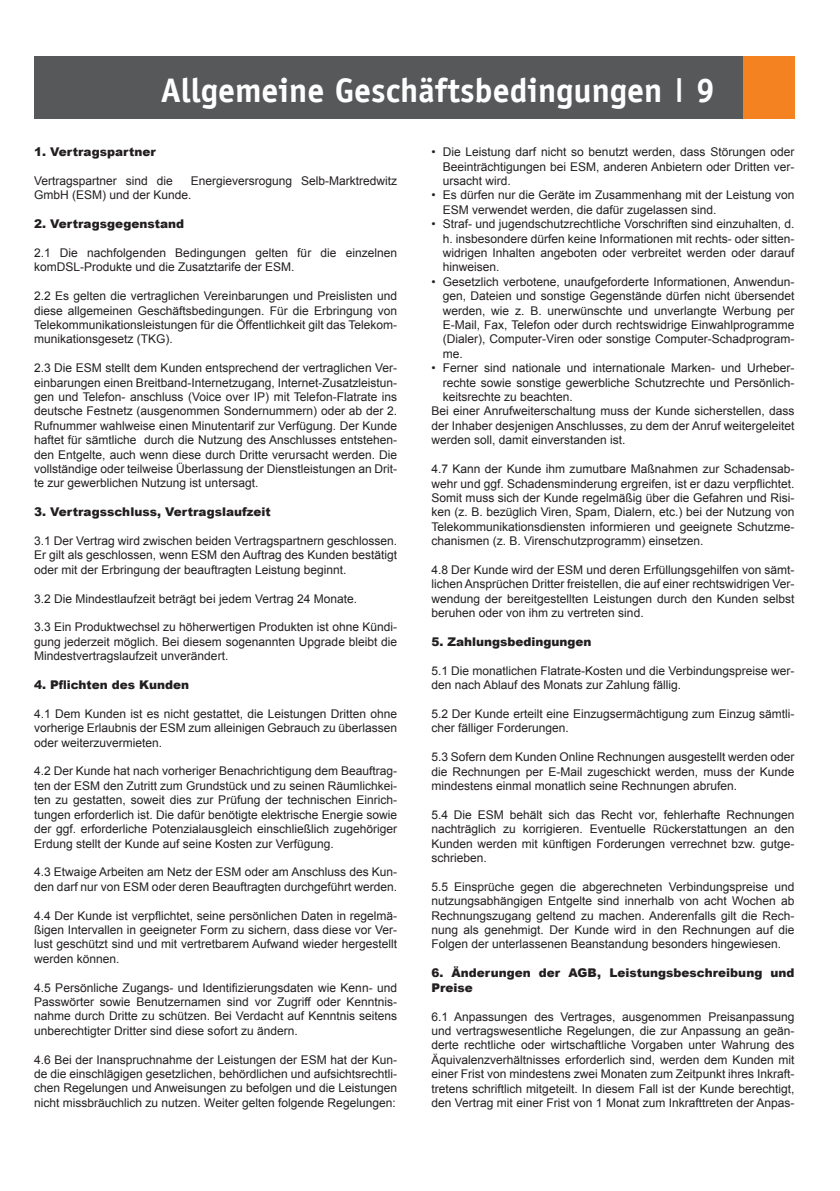
<style>
.page{position:relative;width:840px;height:1191px;background:#fff}
.page>*{position:absolute;margin:0;border:0;box-sizing:border-box;transform-origin:0 0}
.t1{font:700 34px "Officina Sans";color:#fff}
.t2{font:12px/14.4px "Arial";color:#231f20;text-align:justify}
.t3{font:900 12px/14.4px "Arial";color:#231f20}
</style>
<div class="page">
<div style="left:34px;top:57px;width:760px;height:62px;background:#57585a"></div>
<div style="left:743px;top:57px;width:51px;height:62px;background:#f58220"></div>
<h1 class="t1" style="left:161px;top:69px;width:555px">Allgemeine Geschäftsbedingungen <sup>|</sup> 9</h1>
<p class="t3" style="left:34px;top:144px;width:123px">1. Vertragspartner</p>
<p class="t2" style="left:34px;top:174px;width:140px">Vertragspartner sind die</p>
<p class="t2" style="left:34px;top:174px;width:364px;text-indent:156px">Energieversrogung Selb-Marktredwitz<br>GmbH (ESM) und der Kunde.</p>
<p class="t3" style="left:34px;top:216px;width:152px">2. Vertragsgegenstand</p>
<p class="t2" style="left:34px;top:246px;width:364px">2.1 Die nachfolgenden Bedingungen gelten für die einzelnen komDSL-Produkte und die Zusatztarife der ESM.</p>
<p class="t2" style="left:34px;top:289px;width:364px">2.2 Es gelten die vertraglichen Vereinbarungen und Preislisten und diese allgemeinen Geschäftsbedingungen. Für die Erbringung von Telekommunikationsleistungen für die Öffentlichkeit gilt das Telekom&shy;munikationsgesetz (TKG).</p>
<p class="t2" style="left:34px;top:361px;width:364px">2.3 Die ESM stellt dem Kunden entsprechend der vertraglichen Ver&shy;einbarungen einen Breitband-Internetzugang, Internet-Zusatzleistun&shy;gen und Telefon- anschluss (Voice over IP) mit Telefon-Flatrate ins deutsche Festnetz (ausgenommen Sondernummern) oder ab der 2.<br>Rufnummer wahlweise einen Minutentarif zur Verfügung. Der Kunde haftet für sämtliche durch die Nutzung des Anschlusses entstehen&shy;den Entgelte, auch wenn diese durch Dritte verursacht werden. Die vollständige oder teilweise Überlassung der Dienstleistungen an Drit&shy;te zur gewerblichen Nutzung ist untersagt.</p>
<p class="t3" style="left:34px;top:504px;width:238px">3. Vertragsschluss, Vertragslaufzeit</p>
<p class="t2" style="left:34px;top:534px;width:364px">3.1 Der Vertrag wird zwischen beiden Vertragspartnern geschlossen.<br>Er gilt als geschlossen, wenn ESM den Auftrag des Kunden bestätigt oder mit der Erbringung der beauftragten Leistung beginnt.</p>
<p class="t2" style="left:34px;top:591px;width:324px">3.2 Die Mindestlaufzeit beträgt bei jedem Vertrag 24 Monate.</p>
<p class="t2" style="left:34px;top:620px;width:364px">3.3 Ein Produktwechsel zu höherwertigen Produkten ist ohne Kündi&shy;gung jederzeit möglich. Bei diesem sogenannten Upgrade bleibt die Mindestvertragslaufzeit unverändert.</p>
<p class="t3" style="left:34px;top:677px;width:156px">4. Pflichten des Kunden</p>
<p class="t2" style="left:34px;top:706px;width:364px">4.1 Dem Kunden ist es nicht gestattet, die Leistungen Dritten ohne vorherige Erlaubnis der ESM zum alleinigen Gebrauch zu überlassen oder weiterzuvermieten.</p>
<p class="t2" style="left:34px;top:764px;width:364px">4.2 Der Kunde hat nach vorheriger Benachrichtigung dem Beauftrag&shy;ten der ESM den Zutritt zum Grundstück und zu seinen Räumlichkei&shy;ten zu gestatten, soweit dies zur Prüfung der technischen Einrich&shy;tungen erforderlich ist. Die dafür benötigte elektrische Energie sowie der ggf. erforderliche Potenzialausgleich einschließlich zugehöriger Erdung stellt der Kunde auf seine Kosten zur Verfügung.</p>
<p class="t2" style="left:34px;top:865px;width:364px">4.3 Etwaige Arbeiten am Netz der ESM oder am Anschluss des Kun&shy;den darf nur von ESM oder deren Beauftragten durchgeführt werden.</p>
<p class="t2" style="left:34px;top:908px;width:364px">4.4 Der Kunde ist verpflichtet, seine persönlichen Daten in regelmä&shy;ßigen Intervallen in geeigneter Form zu sichern, dass diese vor Ver&shy;lust geschützt sind und mit vertretbarem Aufwand wieder hergestellt werden können.</p>
<p class="t2" style="left:34px;top:980px;width:364px">4.5 Persönliche Zugangs- und Identifizierungsdaten wie Kenn- und Passwörter sowie Benutzernamen sind vor Zugriff oder Kenntnis&shy;nahme durch Dritte zu schützen. Bei Verdacht auf Kenntnis seitens unberechtigter Dritter sind diese sofort zu ändern.</p>
<p class="t2" style="left:34px;top:1052px;width:364px">4.6 Bei der Inanspruchnahme der Leistungen der ESM hat der Kun&shy;de die einschlägigen gesetzlichen, behördlichen und aufsichtsrechtli&shy;chen Regelungen und Anweisungen zu befolgen und die Leistungen nicht missbräuchlich zu nutzen. Weiter gelten folgende Regelungen:</p>
<p class="t2" style="left:442px;top:145px;width:353px;text-indent:-11px">• Die Leistung darf nicht so benutzt werden, dass Störungen oder Beeinträchtigungen bei ESM, anderen Anbietern oder Dritten ver&shy;ursacht wird.</p>
<p class="t2" style="left:442px;top:188px;width:353px;text-indent:-11px">• Es dürfen nur die Geräte im Zusammenhang mit der Leistung von<br>ESM verwendet werden, die dafür zugelassen sind.</p>
<p class="t2" style="left:442px;top:217px;width:353px;text-indent:-11px">• Straf- und jugendschutzrechtliche Vorschriften sind einzuhalten, d. h. insbesondere dürfen keine Informationen mit rechts- oder sitten&shy;widrigen Inhalten angeboten oder verbreitet werden oder darauf hinweisen.</p>
<p class="t2" style="left:442px;top:274px;width:353px;text-indent:-11px">• Gesetzlich verbotene, unaufgeforderte Informationen, Anwendun&shy;gen, Dateien und sonstige Gegenstände dürfen nicht übersendet werden, wie z. B. unerwünschte und unverlangte Werbung per E-Mail, Fax, Telefon oder durch rechtswidrige Einwahlprogramme (Dialer), Computer-Viren oder sonstige Computer-Schadprogram&shy;me.</p>
<p class="t2" style="left:431px;top:361px;width:364px">• Ferner sind nationale und internationale Marken- und Urheber-</p>
<p class="t2" style="left:442px;top:375px;width:353px">rechte sowie sonstige gewerbliche Schutzrechte und Persönlich-</p>
<p class="t2" style="left:442px;top:390px;width:132px">keitsrechte zu beachten.</p>
<p class="t2" style="left:431px;top:404px;width:364px">Bei einer Anrufweiterschaltung muss der Kunde sicherstellen, dass</p>
<p class="t2" style="left:431px;top:418px;width:364px">der Inhaber desjenigen Anschlusses, zu dem der Anruf weitergeleitet</p>
<p class="t2" style="left:431px;top:433px;width:196px">werden soll, damit einverstanden ist.</p>
<p class="t2" style="left:431px;top:462px;width:364px">4.7 Kann der Kunde ihm zumutbare Maßnahmen zur Schadensab&shy;wehr und ggf. Schadensminderung ergreifen, ist er dazu verpflichtet.<br>Somit muss sich der Kunde regelmäßig über die Gefahren und Risi&shy;ken (z. B. bezüglich Viren, Spam, Dialern, etc.) bei der Nutzung von Telekommunikationsdiensten informieren und geeignete Schutzme&shy;chanismen (z. B. Virenschutzprogramm) einsetzen.</p>
<p class="t2" style="left:431px;top:562px;width:364px">4.8 Der Kunde wird der ESM und deren Erfüllungsgehilfen von sämt&shy;lichen Ansprüchen Dritter freistellen, die auf einer rechtswidrigen Ver&shy;wendung der bereitgestellten Leistungen durch den Kunden selbst beruhen oder von ihm zu vertreten sind.</p>
<p class="t3" style="left:431px;top:634px;width:162px">5. Zahlungsbedingungen</p>
<p class="t2" style="left:431px;top:663px;width:364px">5.1 Die monatlichen Flatrate-Kosten und die Verbindungspreise wer&shy;den nach Ablauf des Monats zur Zahlung fällig.</p>
<p class="t2" style="left:431px;top:706px;width:364px">5.2 Der Kunde erteilt eine Einzugsermächtigung zum Einzug sämtli&shy;cher fälliger Forderungen.</p>
<p class="t2" style="left:431px;top:750px;width:364px">5.3 Sofern dem Kunden Online Rechnungen ausgestellt werden oder die Rechnungen per E-Mail zugeschickt werden, muss der Kunde mindestens einmal monatlich seine Rechnungen abrufen.</p>
<p class="t2" style="left:431px;top:807px;width:364px">5.4 Die ESM behält sich das Recht vor, fehlerhafte Rechnungen nachträglich zu korrigieren. Eventuelle Rückerstattungen an den Kunden werden mit künftigen Forderungen verrechnet bzw. gutge&shy;schrieben.</p>
<p class="t2" style="left:431px;top:879px;width:364px">5.5 Einsprüche gegen die abgerechneten Verbindungspreise und nutzungsabhängigen Entgelte sind innerhalb von acht Wochen ab Rechnungszugang geltend zu machen. Anderenfalls gilt die Rech&shy;nung als genehmigt. Der Kunde wird in den Rechnungen auf die Folgen der unterlassenen Beanstandung besonders hingewiesen.</p>
<p class="t3" style="left:431px;top:965px;width:364px">6. Änderungen der AGB, Leistungsbeschreibung und<br>Preise</p>
<p class="t2" style="left:431px;top:1009px;width:364px">6.1 Anpassungen des Vertrages, ausgenommen Preisanpassung und vertragswesentliche Regelungen, die zur Anpassung an geän&shy;derte rechtliche oder wirtschaftliche Vorgaben unter Wahrung des Äquivalenzverhältnisses erforderlich sind, werden dem Kunden mit einer Frist von mindestens zwei Monaten zum Zeitpunkt ihres Inkraft&shy;tretens schriftlich mitgeteilt. In diesem Fall ist der Kunde berechtigt, den Vertrag mit einer Frist von 1 Monat zum Inkrafttreten der Anpas-</p>
</div>
